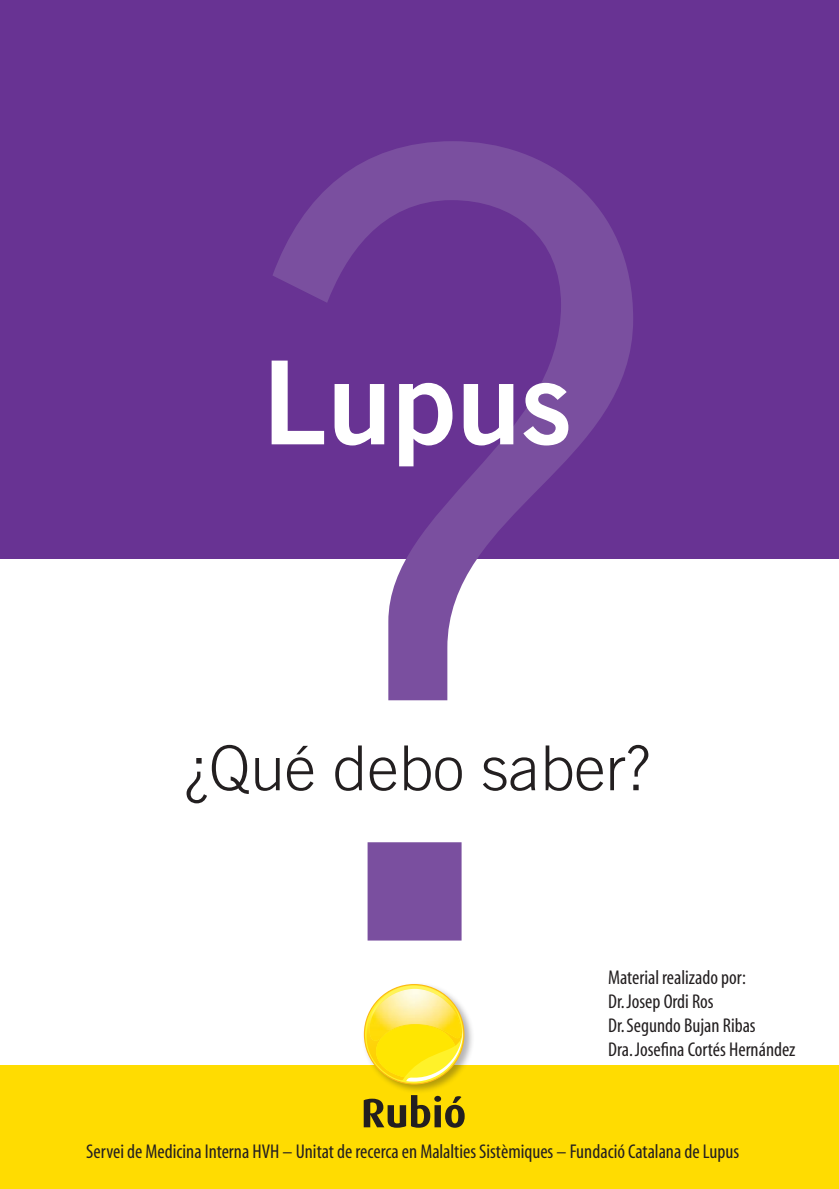
<style>
.page{position:relative;width:839px;height:1189px;background:#fff}
.page>*{position:absolute;margin:0;border:0;box-sizing:border-box;transform-origin:0 0}
.t1{font:116px "Trade Gothic LT Bold Two";color:#fff}
.t2{font:300 62px "Trade Gothic LT";color:#231f20}
.t3{font:condensed 20px/24px "Myriad";color:#231f20}
</style>
<div class="page">
<div style="left:0;top:0;width:838px;height:559px;background:#683393"></div>
<svg style="left:273px;top:141px;width:360px;height:800px"></svg>
<div style="left:0;top:1066px;width:838px;height:123px;background:#ffdc01"></div>
<div style="left:361px;top:982px;width:113px;height:112px;background:#231f20;opacity:.34"></div>
<svg style="left:364px;top:984px;width:100px;height:101px"></svg>
<svg style="left:363px;top:1095px;width:101px;height:33px"></svg>
<h1 class="t1" style="left:262px;top:331px;width:311px">Lupus</h1>
<h2 class="t2" style="left:185px;top:731px;width:467px">¿Qué debo saber?</h2>
<p class="t3" style="left:608px;top:966px;width:189px">Material realizado por:<br>Dr. Josep Ordi Ros<br>Dr. Segundo Bujan Ribas<br>Dra. Josefina Cortés Hernández</p>
<p class="t3" style="left:86px;top:1140px;width:654px">Servei de Medicina Interna HVH – Unitat de recerca en Malalties Sistèmiques – Fundació Catalana de Lupus</p>
</div>
